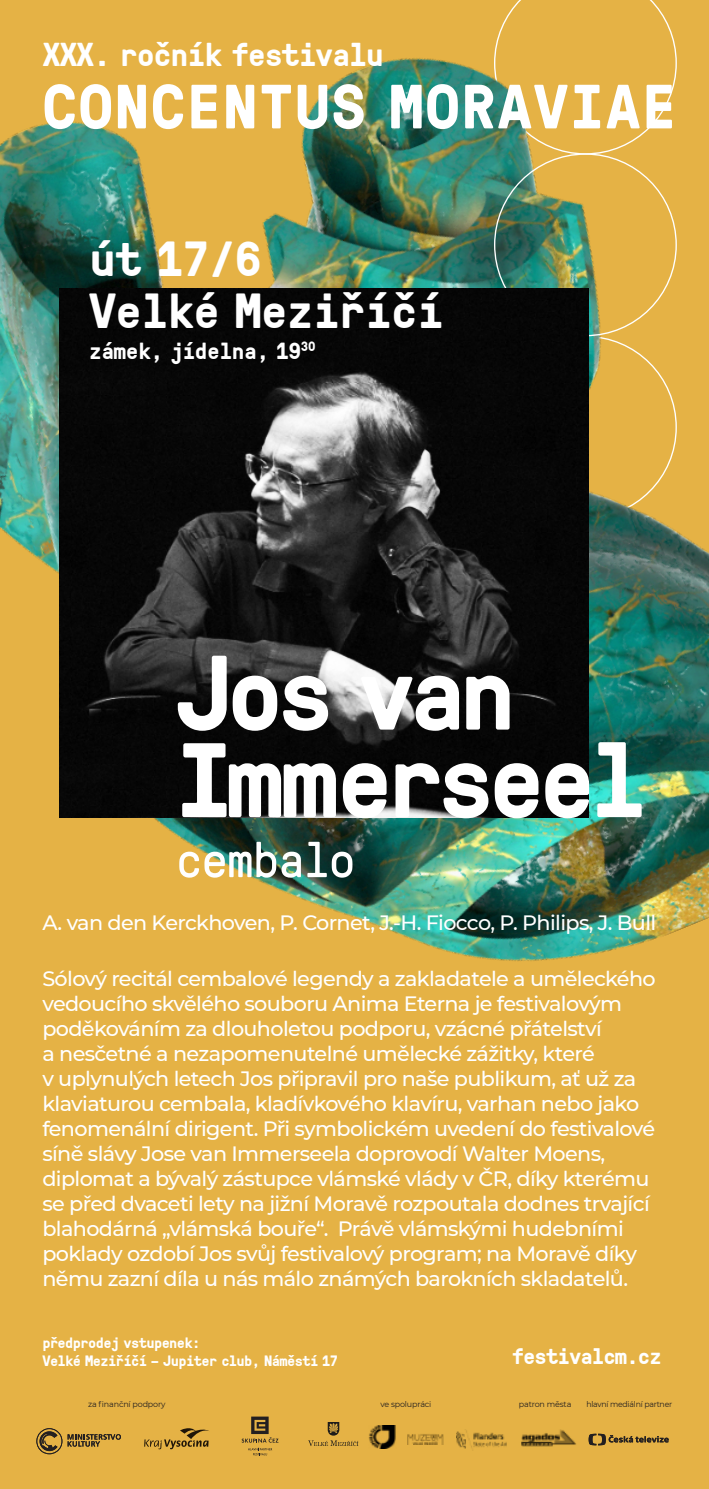
<style>
.page{position:relative;width:709px;height:1489px;background:#fff}
.page>*{position:absolute;margin:0;border:0;box-sizing:border-box;transform-origin:0 0}
.t1{font:700 105.5px "GT Pressura Mono";letter-spacing:-.07em;color:#fff}
.t2{font:700 62.25px "GT Pressura Mono";letter-spacing:.03em;color:#fff}
.t3{font:50px "GT Pressura Mono";letter-spacing:-.04em;color:#fff}
.t4{font:700 49px "GT Pressura Mono";letter-spacing:-.02em;color:#fff}
.t5{font:700 33px "GT Pressura Mono";letter-spacing:-.04em;color:#fff}
.t6{font:700 23.25px "GT Pressura Mono";letter-spacing:-.02em;color:#fff}
.t7{font:700 22.5px "GT Pressura Mono";letter-spacing:-.04em;color:#fff}
.t8{font:500 20.75px "Montserrat";letter-spacing:-.03em;color:#fff}
.t9{font:700 15px "GT Pressura Mono";letter-spacing:-.04em;color:#fff}
.t10{font:700 13.5px "GT Pressura Mono";color:#fff}
.t11{font:8px "Montserrat";letter-spacing:-.02em;color:#231f20}
</style>
<div class="page">
<img style="left:0;top:0;width:709px;height:1488px">
<img style="left:60px;top:288px;width:529px;height:529px">
<svg style="left:144px;top:1424px;width:66px;height:25px;background:#c1963a"></svg>
<img style="left:520px;top:1428px;width:57px;height:18px">
<svg style="left:242px;top:1416px;width:37px;height:39px"></svg>
<svg style="left:68px;top:1434px;width:53px;height:12px"></svg>
<svg style="left:36px;top:1428px;width:26px;height:26px"></svg>
<svg style="left:589px;top:1433px;width:80px;height:12px"></svg>
<img style="left:457px;top:1429px;width:50px;height:21px">
<svg style="left:308px;top:1421px;width:50px;height:24px"></svg>
<img style="left:407px;top:1433px;width:36px;height:11px">
<img style="left:369px;top:1424px;width:28px;height:24px">
<p class="t5" style="left:43px;top:40px;width:343px">XXX. ročník festivalu</p>
<p class="t2" style="left:43px;top:79px;width:635px">CONCENTUS MORAVIAE</p>
<p class="t4" style="left:89px;top:237px;width:174px">út 17/6</p>
<p class="t4" style="left:89px;top:288px;width:356px">Velké Meziříčí</p>
<p class="t6" style="left:89px;top:340px;width:214px">zámek, jídelna, 19</p>
<p class="t10" style="left:301px;top:340px;width:16px">30</p>
<p class="t1" style="left:175px;top:645px;width:343px">Jos van</p>
<p class="t1" style="left:175px;top:732px;width:473px">Immerseel</p>
<p class="t3" style="left:175px;top:837px;width:182px">cembalo</p>
<p class="t8" style="left:42px;top:910px;width:615px">A. van den Kerckhoven, P. Cornet, J.-H. Fiocco, P. Philips, J. Bull</p>
<p class="t8" style="left:42px;top:965px;width:615px">Sólový recitál cembalové legendy a zakladatele a uměleckého</p>
<p class="t8" style="left:42px;top:990px;width:581px">vedoucího skvělého souboru Anima Eterna je festivalovým</p>
<p class="t8" style="left:42px;top:1015px;width:561px">poděkováním za dlouholetou podporu, vzácné přátelství</p>
<p class="t8" style="left:42px;top:1040px;width:554px">a nesčetné a nezapomenutelné umělecké zážitky, které</p>
<p class="t8" style="left:42px;top:1065px;width:595px">v uplynulých letech Jos připravil pro naše publikum, ať už za</p>
<p class="t8" style="left:42px;top:1090px;width:599px">klaviaturou cembala, kladívkového klavíru, varhan nebo jako</p>
<p class="t8" style="left:42px;top:1115px;width:614px">fenomenální dirigent. Při symbolickém uvedení do festivalové</p>
<p class="t8" style="left:42px;top:1140px;width:564px">síně slávy Jose van Immerseela doprovodí Walter Moens,</p>
<p class="t8" style="left:42px;top:1165px;width:609px">diplomat a bývalý zástupce vlámské vlády v ČR, díky kterému</p>
<p class="t8" style="left:42px;top:1190px;width:609px">se před dvaceti lety na jižní Moravě rozpoutala dodnes trvající</p>
<p class="t8" style="left:42px;top:1215px;width:583px">blahodárná „vlámská bouře“. Právě vlámskými hudebními</p>
<p class="t8" style="left:42px;top:1240px;width:596px">poklady ozdobí Jos svůj festivalový program; na Moravě díky</p>
<p class="t8" style="left:42px;top:1265px;width:587px">němu zazní díla u nás málo známých barokních skladatelů.</p>
<p class="t9" style="left:42px;top:1336px;width:160px">předprodej vstupenek:</p>
<p class="t9" style="left:42px;top:1353px;width:297px">Velké Meziříčí – Jupiter club, Náměstí 17</p>
<p class="t11" style="left:88px;top:1398px;width:79px">za finanční podpory</p>
<p class="t11" style="left:380px;top:1398px;width:53px">ve spolupráci</p>
<p class="t11" style="left:519px;top:1398px;width:54px">patron města</p>
<p class="t11" style="left:586px;top:1398px;width:87px">hlavní mediální partner</p>
<p class="t7" style="left:512px;top:1345px;width:151px">festivalcm.cz</p>
</div>
